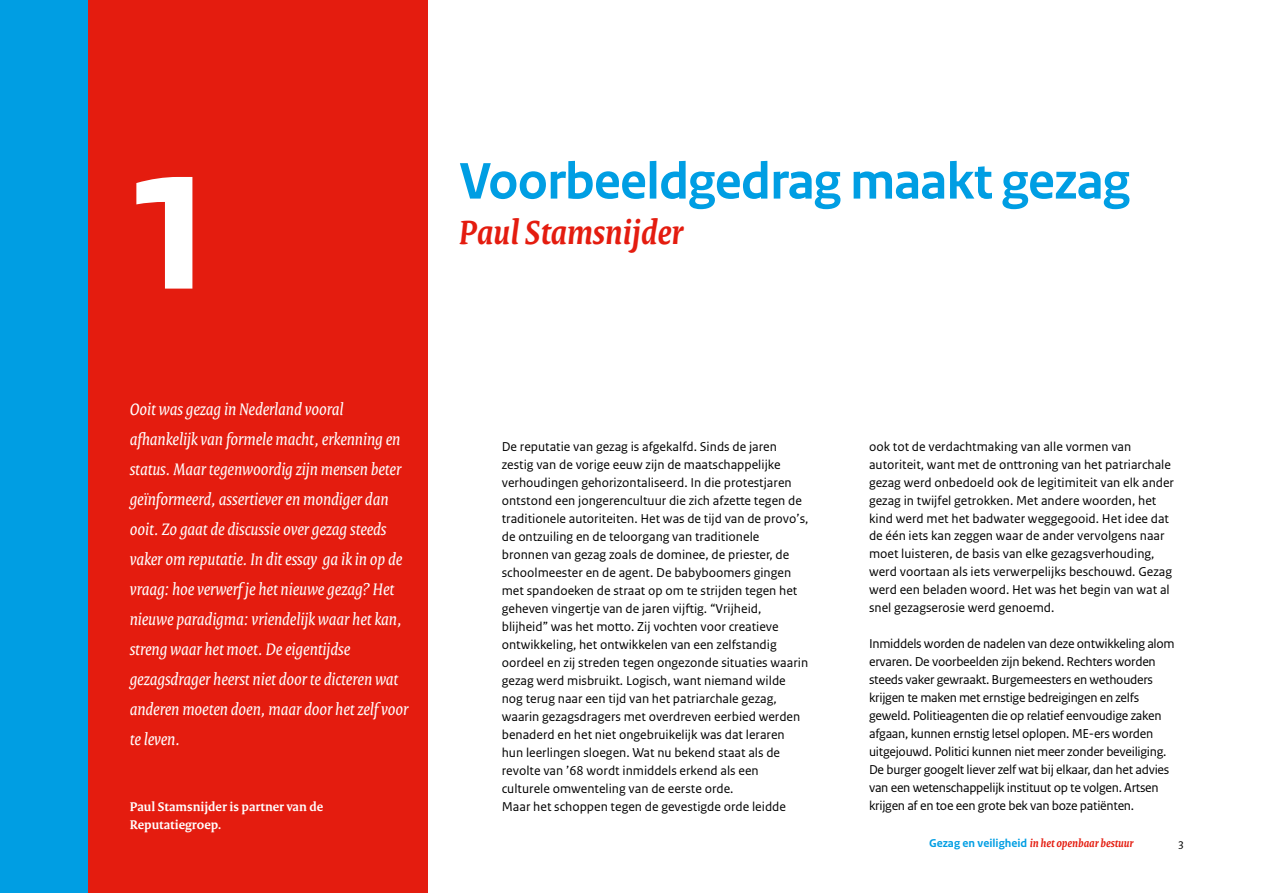
<style>
.page{position:relative;width:1263px;height:893px;background:#fff}
.page>*{position:absolute;margin:0;border:0;box-sizing:border-box;transform-origin:0 0}
.t1{font:700 225px "Rijksoverheid Sans Text";color:#fff}
.t2{font:700 54px "Rijksoverheid Sans Text";letter-spacing:-.02em;color:#009ee3}
.t3{font:italic 700 36px "Rijksoverheid Serif";color:#e41c0f}
.t4{font:italic 18px/30px "Rijksoverheid Serif";color:#fff}
.t5{font:13.5px/18px "Rijksoverheid Sans Text";color:#000}
.t6{font:13.5px/18px "Rijksoverheid Sans Text";letter-spacing:-.02em;color:#000}
.t7{font:700 13.5px/18px "Rijksoverheid Serif";color:#fff}
.t8{font:italic 700 12px "Rijksoverheid Serif";color:#e41c0f}
.t9{font:12px "Rijksoverheid Serif";color:#000}
.s1{font-family:"Rijksoverheid Sans Text";font-style:normal;color:#009ee3}
</style>
<div class="page">
<div style="left:0;top:0;width:427px;height:893px;background:#e41c0f"></div>
<div style="left:0;top:0;width:87px;height:893px;background:#009ee3"></div>
<h1 class="t1" style="left:131px;top:88px;width:87px">1</h1>
<p class="t4" style="left:130px;top:394px;width:280px">Ooit was gezag in Nederland vooral afhankelijk van formele macht, erkenning en status. Maar tegenwoordig zijn mensen beter geïnformeerd, assertiever en mondiger dan ooit. Zo gaat de discussie over gezag steeds vaker om reputatie. In dit essay ga ik in op de vraag: hoe verwerf je het nieuwe gezag? Het nieuwe paradigma: vriendelijk waar het kan, streng waar het moet. De eigentijdse gezagsdrager heerst niet door te dicteren wat anderen moeten doen, maar door het zelf voor te leven.</p>
<p class="t7" style="left:130px;top:797px;width:195px">Paul Stamsnijder is partner van de<br>Reputatiegroep.</p>
<h2 class="t2" style="left:459px;top:150px;width:672px">Voorbeeldgedrag maakt gezag</h2>
<h3 class="t3" style="left:459px;top:210px;width:225px">Paul Stamsnijder</h3>
<p class="t5" style="left:502px;top:437px;width:308px">De reputatie van gezag is afgekalfd. Sinds de jaren zestig van de vorige eeuw zijn de maatschappelijke verhoudingen gehorizontaliseerd. In die protestjaren ontstond een jongerencultuur die zich afzette tegen de traditionele autoriteiten. Het was de tijd van de provo’s, de ontzuiling en de teloorgang van traditionele bronnen van gezag zoals de dominee, de priester, de schoolmeester en de agent. De babyboomers gingen met spandoeken de straat op om te strijden tegen het geheven vingertje van de jaren vijftig. “Vrijheid, blijheid” was het motto. Zij vochten voor creatieve ontwikkeling, het ontwikkelen van een zelfstandig oordeel en zij streden tegen ongezonde situaties waarin gezag werd misbruikt. Logisch, want niemand wilde nog terug naar een tijd van het patriarchale gezag, waarin gezagsdragers met overdreven eerbied werden benaderd en het niet ongebruikelijk was dat leraren hun leerlingen sloegen. Wat nu bekend staat als de revolte van ’68 wordt inmiddels erkend als een culturele omwenteling van de eerste orde.<br>Maar het schoppen tegen de gevestigde orde leidde</p>
<p class="t5" style="left:869px;top:437px;width:307px">ook tot de verdachtmaking van alle vormen van autoriteit, want met de onttroning van het patriarchale gezag werd onbedoeld ook de legitimiteit van elk ander gezag in twijfel getrokken. Met andere woorden, het kind werd met het badwater weggegooid. Het idee dat de één iets kan zeggen waar de ander vervolgens naar moet luisteren, de basis van elke gezagsverhouding, werd voortaan als iets verwerpelijks beschouwd. Gezag werd een beladen woord. Het was het begin van wat al snel gezagserosie werd genoemd.</p>
<p class="t6" style="left:869px;top:635px;width:307px">Inmiddels worden de nadelen van deze ontwikkeling alom ervaren. De voorbeelden zijn bekend. Rechters worden steeds vaker gewraakt. Burgemeesters en wethouders krijgen te maken met ernstige bedreigingen en zelfs geweld. Politieagenten die op relatief eenvoudige zaken afgaan, kunnen ernstig letsel oplopen. ME-ers worden uitgejouwd. Politici kunnen niet meer zonder beveiliging.<br>De burger googelt liever zelf wat bij elkaar, dan het advies van een wetenschappelijk instituut op te volgen. Artsen krijgen af en toe een grote bek van boze patiënten.</p>
<p class="t8" style="left:929px;top:835px;width:206px"><span class="s1">Gezag en veiligheid</span> in het openbaar bestuur</p>
<p class="t9" style="left:1178px;top:836px;width:7px">3</p>
</div>
